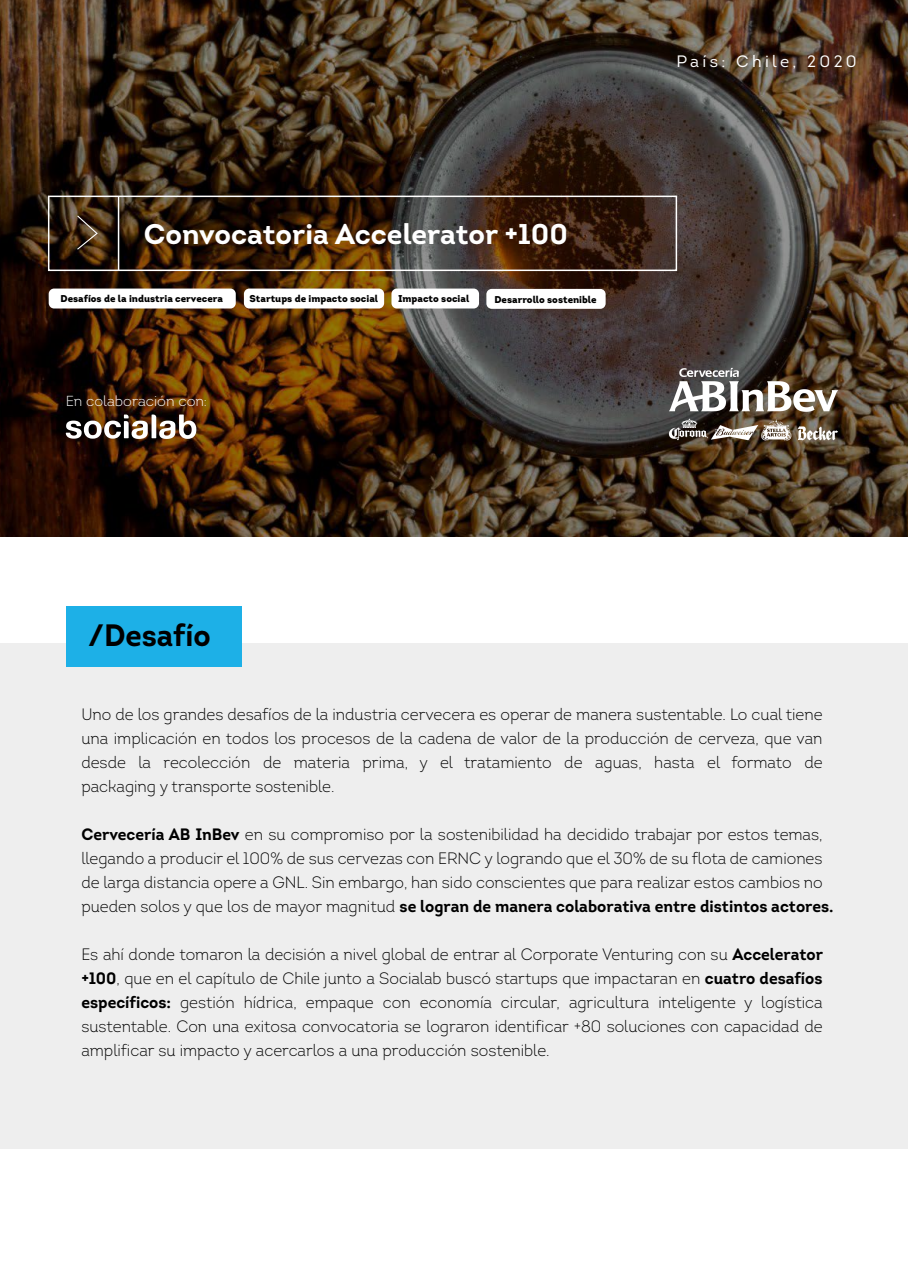
<style>
.page{position:relative;width:908px;height:1277px;background:#fff}
.page>*{position:absolute;margin:0;border:0;box-sizing:border-box;transform-origin:0 0}
.t1{font:700 30.9px "Intro";color:#000;scale:.96 1}
.t2{font:700 28.5px "Intro";color:#fff}
.t3{font:300 16.5px/24px "Intro";color:#000;text-align:justify;scale:.96 1}
.t4{font:16.5px "Intro";letter-spacing:.2em;color:#fff}
.t5{font:300 14.55px "Intro";color:#fff}
.t6{font:900 9.9px "Intro";color:#000}
.s1{font-weight:700}
</style>
<div class="page">
<img style="left:0;top:0;width:908px;height:537px">
<div style="left:0;top:643px;width:908px;height:505px;background:#eee"></div>
<div style="left:66px;top:606px;width:175px;height:60px;background:#1db0e7"></div>
<svg style="left:66px;top:414px;width:130px;height:25px"></svg>
<svg style="left:76px;top:214px;width:23px;height:37px"></svg>
<div style="left:48px;top:196px;width:629px;height:75px;border:2px solid #fff"></div>
<hr style="left:118px;top:196px;width:1px;height:74px;background:#fff">
<div style="left:486px;top:289px;width:119px;height:20px;background:#fff;border-radius:5px"></div>
<div style="left:49px;top:288px;width:187px;height:20px;background:#fff;border-radius:5px"></div>
<div style="left:244px;top:288px;width:140px;height:20px;background:#fff;border-radius:5px"></div>
<div style="left:391px;top:288px;width:88px;height:20px;background:#fff;border-radius:5px"></div>
<img style="left:645px;top:337px;width:210px;height:136px">
<h2 class="t2" style="left:144px;top:215px;width:425px">Convocatoria Accelerator +100</h2>
<p class="t6" style="left:61px;top:292px;width:164px">Desafíos de la industria cervecera</p>
<p class="t6" style="left:249px;top:292px;width:130px">Startups de impacto social</p>
<p class="t6" style="left:398px;top:292px;width:73px">Impacto social</p>
<p class="t6" style="left:494px;top:293px;width:104px">Desarrollo sostenible</p>
<p class="t5" style="left:66px;top:391px;width:143px">En colaboración con:</p>
<p class="t4" style="left:676px;top:51px;width:182px">País: Chile, 2020</p>
<h1 class="t1" style="left:88px;top:615px;width:129px">/Desafío</h1>
<p class="t3" style="left:81px;top:702px;width:773px">Uno de los grandes desafíos de la industria cervecera es operar de manera sustentable. Lo cual tiene una implicación en todos los procesos de la cadena de valor de la producción de cerveza, que van desde la recolección de materia prima, y el tratamiento de aguas, hasta el formato de packaging y transporte sostenible.</p>
<p class="t3" style="left:81px;top:822px;width:785px;text-align:left"><span class="s1">Cervecería AB InBev</span> en su compromiso por la sostenibilidad ha decidido trabajar por estos temas, llegando a producir el 100% de sus cervezas con ERNC y logrando que el 30% de su flota de camiones de larga distancia opere a GNL. Sin embargo, han sido conscientes que para realizar estos cambios no pueden solos y que los de mayor magnitud <span class="s1">se logran de manera colaborativa entre distintos actores.</span></p>
<p class="t3" style="left:81px;top:942px;width:774px">Es ahí donde tomaron la decisión a nivel global de entrar al Corporate Venturing con su <span class="s1">Accelerator +100</span>, que en el capítulo de Chile junto a Socialab buscó startups que impactaran en <span class="s1">cuatro desafíos específicos:</span> gestión hídrica, empaque con economía circular, agricultura inteligente y logística sustentable. Con una exitosa convocatoria se lograron identificar +80 soluciones con capacidad de amplificar su impacto y acercarlos a una producción sostenible.</p>
</div>
